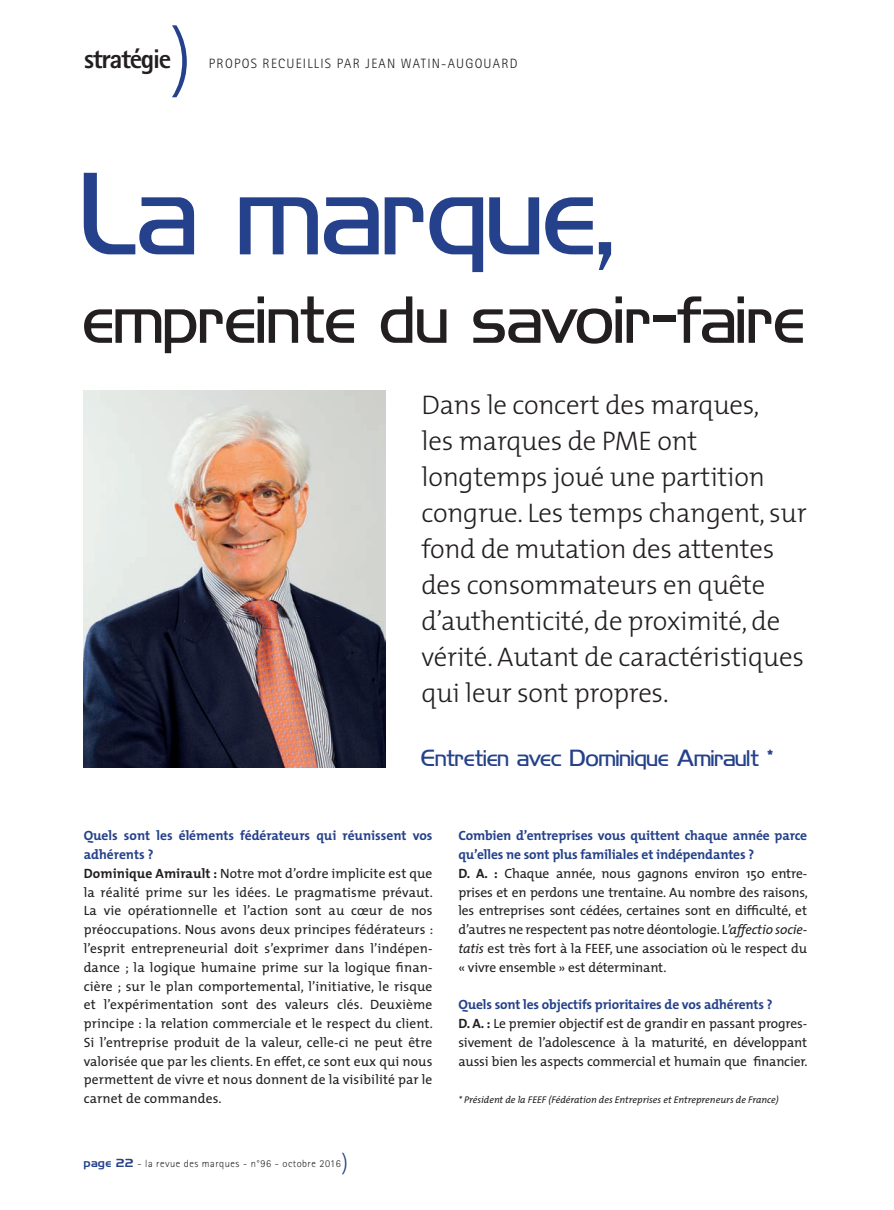
<style>
.page{position:relative;width:894px;height:1210px;background:#fff}
.page>*{position:absolute;margin:0;border:0;box-sizing:border-box;transform-origin:0 0}
.t1{font:104.85px "Hancock Park Light Laser";color:#25418b}
.t2{font:300 75px "The Mix";color:#25418b}
.t3{font:61.5px "Hancock Park Light Laser";color:#231f20}
.t4{font:300 27px/36px "The Mix";letter-spacing:-.01em;color:#231f20}
.t5{font:800 27px "Rotis Sans Serif";letter-spacing:-.05em;color:#231f20}
.t6{font:21px "Hancock Park Light Laser";color:#25418b}
.t7{font:13.5px/18.8px "The Mix";letter-spacing:.01em;color:#231f20}
.t8{font:13.5px/18.8px "The Mix";letter-spacing:-.01em;color:#231f20}
.t9{font:300 13.5px "Rotis Sans Serif";letter-spacing:.09em;color:#231f20}
.t10{font:300 10.5px "Rotis Sans Serif";letter-spacing:.05em;color:#231f20}
.t11{font:italic 9.75px "The Mix";color:#231f20}
.s1{font-weight:700;color:#25418b}
.s2{font-weight:700}
.s3{font-family:"Hancock Park Laser";font-weight:400;color:#25418b}
.s4{font-family:"The Mix";font-size:22.5px;color:#25418b}
.s5{font-style:italic}
</style>
<div class="page">
<img style="left:84px;top:390px;width:301px;height:377px">
<h2 class="t2" style="left:170px;top:-5px;width:24px">)</h2>
<h3 class="t5" style="left:84px;top:41px;width:89px">stratégie</h3>
<p class="t9" style="left:209px;top:55px;width:310px">PROPOS RECUEILLIS PAR JEAN WATIN-AUGOUARD</p>
<h1 class="t1" style="left:84px;top:166px;width:532px">La marque,</h1>
<h3 class="t3" style="left:84px;top:291px;width:724px">empreinte du savoir-faire</h3>
<p class="t4" style="left:421px;top:386px;width:387px">Dans le concert des marques,<br>les marques de PME ont longtemps joué une partition congrue. Les temps changent, sur fond de mutation des attentes des consommateurs en quête d’authenticité, de proximité, de vérité. Autant de caractéristiques qui leur sont propres.</p>
<h3 class="t6" style="left:421px;top:748px;width:354px">Entretien avec Dominique Amirault *</h3>
<p class="t7" style="left:84px;top:826px;width:351px"><span class="s1">Quels sont les éléments fédérateurs qui réunissent vos adhérents ?<br></span><span class="s2">Dominique Amirault :</span> Notre mot d’ordre implicite est que la réalité prime sur les idées. Le pragmatisme prévaut.<br>La vie opérationnelle et l’action sont au cœur de nos préoccupations. Nous avons deux principes fédérateurs : l’esprit entrepreneurial doit s’exprimer dans l’indépen&shy;dance ; la logique humaine prime sur la logique finan&shy;cière ; sur le plan comportemental, l’initiative, le risque et l’expérimentation sont des valeurs clés. Deuxième principe : la relation commerciale et le respect du client.<br>Si l’entreprise produit de la valeur, celle-ci ne peut être valorisée que par les clients. En effet, ce sont eux qui nous permettent de vivre et nous donnent de la visibilité par le carnet de commandes.</p>
<p class="t10" style="left:84px;top:1157px;width:266px"><span class="s3">page 22</span> - la revue des marques - n°96 - octobre 2016<span class="s4">)</span></p>
<p class="t8" style="left:458px;top:826px;width:351px"><span class="s1">Combien d’entreprises vous quittent chaque année parce qu’elles ne sont plus familiales et indépendantes ?<br></span><span class="s2">D. A. :</span> Chaque année, nous gagnons environ 150 entre&shy;prises et en perdons une trentaine. Au nombre des raisons, les entreprises sont cédées, certaines sont en difficulté, et d’autres ne respectent pas notre déontologie. L<span class="s5">’affectio socie&shy;tatis</span> est très fort à la FEEF, une association où le respect du « vivre ensemble » est déterminant.</p>
<p class="t8" style="left:458px;top:995px;width:351px"><span class="s1">Quels sont les objectifs prioritaires de vos adhérents ?<br></span><span class="s2">D. A. :</span> Le premier objectif est de grandir en passant progres&shy;sivement de l’adolescence à la maturité, en développant aussi bien les aspects commercial et humain que financier.</p>
<p class="t11" style="left:458px;top:1091px;width:322px">* Président de la FEEF (Fédération des Entreprises et Entrepreneurs de France)</p>
</div>
